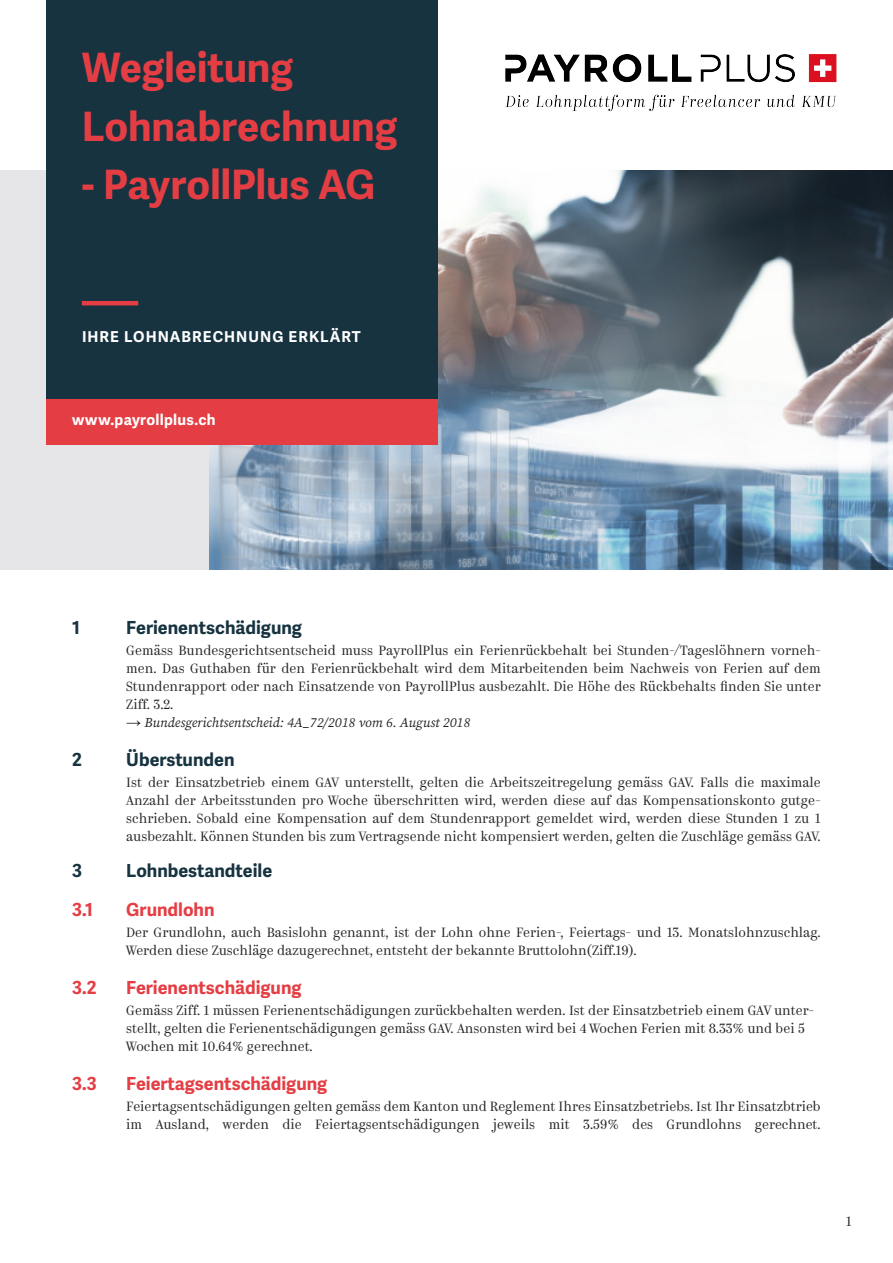
<style>
.page{position:relative;width:893px;height:1263px;background:#fff}
.page>*{position:absolute;margin:0;border:0;box-sizing:border-box;transform-origin:0 0}
.t1{font:700 40.5px "Adelle Sans";letter-spacing:-.005em;color:#e43e44}
._01_Grundtext{font:700 18px "Adelle Sans";color:#e43e44}
._01_Grundtext-2{font:700 18px "Adelle Sans";color:#173340}
.t2{font:700 15px "Adelle Sans";letter-spacing:.07em;color:#fff}
.t3{font:700 15px "Adelle Sans";letter-spacing:.02em;color:#fff}
._01_Grundtext-3{font:300 13.5px/18px "Kazimir";color:#231f20}
._01_Grundtext-4{font:italic 13.5px "Source Serif Variable";color:#231f20}
._02_Bullets{font:300 13.5px "Kazimir";color:#231f20}
.s1{font-family:"Arial";font-weight:700;font-style:normal;font-size:15px}
</style>
<div class="page">
<div style="left:0;top:170px;width:476px;height:400px;background:#e6e6e8"></div>
<img style="left:209px;top:170px;width:684px;height:400px">
<div style="left:47px;top:6px;width:391px;height:439px;background:#e43e44"></div>
<div style="left:47px;top:0;width:391px;height:398px;background:#173340"></div>
<hr style="left:82px;top:301px;width:56px;height:4px;background:#e43e44">
<img style="left:505px;top:54px;width:331px;height:58px">
<p class="t1" style="left:82px;top:43px;width:213px">Wegleitung</p>
<p class="t1" style="left:82px;top:102px;width:317px">Lohnabrechnung</p>
<p class="t1" style="left:82px;top:160px;width:295px">- PayrollPlus AG</p>
<p class="t2" style="left:82px;top:327px;width:280px">IHRE LOHNABRECHNUNG ERKLÄRT</p>
<p class="t3" style="left:72px;top:411px;width:145px">www.payrollplus.ch</p>
<p class="_01_Grundtext-2" style="left:72px;top:617px;width:9px">1</p>
<p class="_01_Grundtext-2" style="left:126px;top:617px;width:177px">Ferienentschädigung</p>
<p class="_01_Grundtext-3" style="left:126px;top:642px;width:696px">Gemäss Bundesgerichtsentscheid muss PayrollPlus ein Ferienrückbehalt bei Stunden-/Tageslöhnern vorneh-</p>
<p class="_01_Grundtext-3" style="left:126px;top:660px;width:696px">men. Das Guthaben für den Ferienrückbehalt wird dem Mitarbeitenden beim Nachweis von Ferien auf dem</p>
<p class="_01_Grundtext-3" style="left:126px;top:678px;width:696px">Stundenrapport oder nach Einsatzende von PayrollPlus ausbezahlt. Die Höhe des Rückbehalts finden Sie unter</p>
<p class="_01_Grundtext-3" style="left:126px;top:696px;width:49px">Ziff. 3.2.</p>
<p class="_01_Grundtext-4" style="left:126px;top:713px;width:346px"><span class="s1">→</span> Bundesgerichtsentscheid: 4A_72/2018 vom 6. August 2018</p>
<p class="_01_Grundtext-2" style="left:72px;top:749px;width:11px">2</p>
<p class="_01_Grundtext-2" style="left:126px;top:749px;width:110px">Überstunden</p>
<p class="_01_Grundtext-3" style="left:126px;top:774px;width:696px">Ist der Einsatzbetrieb einem GAV unterstellt, gelten die Arbeitszeitregelung gemäss GAV. Falls die maximale</p>
<p class="_01_Grundtext-3" style="left:126px;top:792px;width:696px">Anzahl der Arbeitsstunden pro Woche überschritten wird, werden diese auf das Kompensationskonto gutge-</p>
<p class="_01_Grundtext-3" style="left:126px;top:810px;width:696px">schrieben. Sobald eine Kompensation auf dem Stundenrapport gemeldet wird, werden diese Stunden 1 zu 1</p>
<p class="_01_Grundtext-3" style="left:126px;top:828px;width:696px">ausbezahlt. Können Stunden bis zum Vertragsende nicht kompensiert werden, gelten die Zuschläge gemäss GAV.</p>
<p class="_01_Grundtext-2" style="left:72px;top:860px;width:11px">3</p>
<p class="_01_Grundtext-2" style="left:126px;top:860px;width:147px">Lohnbestandteile</p>
<p class="_01_Grundtext" style="left:72px;top:899px;width:22px">3.1</p>
<p class="_01_Grundtext" style="left:126px;top:899px;width:90px">Grundlohn</p>
<p class="_01_Grundtext-3" style="left:126px;top:924px;width:696px">Der Grundlohn, auch Basislohn genannt, ist der Lohn ohne Ferien-, Feiertags- und 13. Monatslohnzuschlag.</p>
<p class="_01_Grundtext-3" style="left:126px;top:942px;width:512px">Werden diese Zuschläge dazugerechnet, entsteht der bekannte Bruttolohn(Ziff.19).</p>
<p class="_01_Grundtext" style="left:72px;top:977px;width:26px">3.2</p>
<p class="_01_Grundtext" style="left:126px;top:977px;width:177px">Ferienentschädigung</p>
<p class="_01_Grundtext-3" style="left:126px;top:1002px;width:689px">Gemäss Ziff. 1 müssen Ferienentschädigungen zurückbehalten werden. Ist der Einsatzbetrieb einem GAV unter&shy;stellt, gelten die Ferienentschädigungen gemäss GAV. Ansonsten wird bei 4 Wochen Ferien mit 8.33% und bei 5<br>Wochen mit 10.64% gerechnet.</p>
<p class="_01_Grundtext" style="left:72px;top:1073px;width:26px">3.3</p>
<p class="_01_Grundtext" style="left:126px;top:1073px;width:203px">Feiertagsentschädigung</p>
<p class="_01_Grundtext-3" style="left:126px;top:1098px;width:696px">Feiertagsentschädigungen gelten gemäss dem Kanton und Reglement Ihres Einsatzbetriebs. Ist Ihr Einsatzbtrieb</p>
<p class="_01_Grundtext-3" style="left:126px;top:1116px;width:696px">im Ausland, werden die Feiertagsentschädigungen jeweils mit 3.59% des Grundlohns gerechnet.</p>
<p class="_02_Bullets" style="left:846px;top:1213px;width:7px">1</p>
</div>
